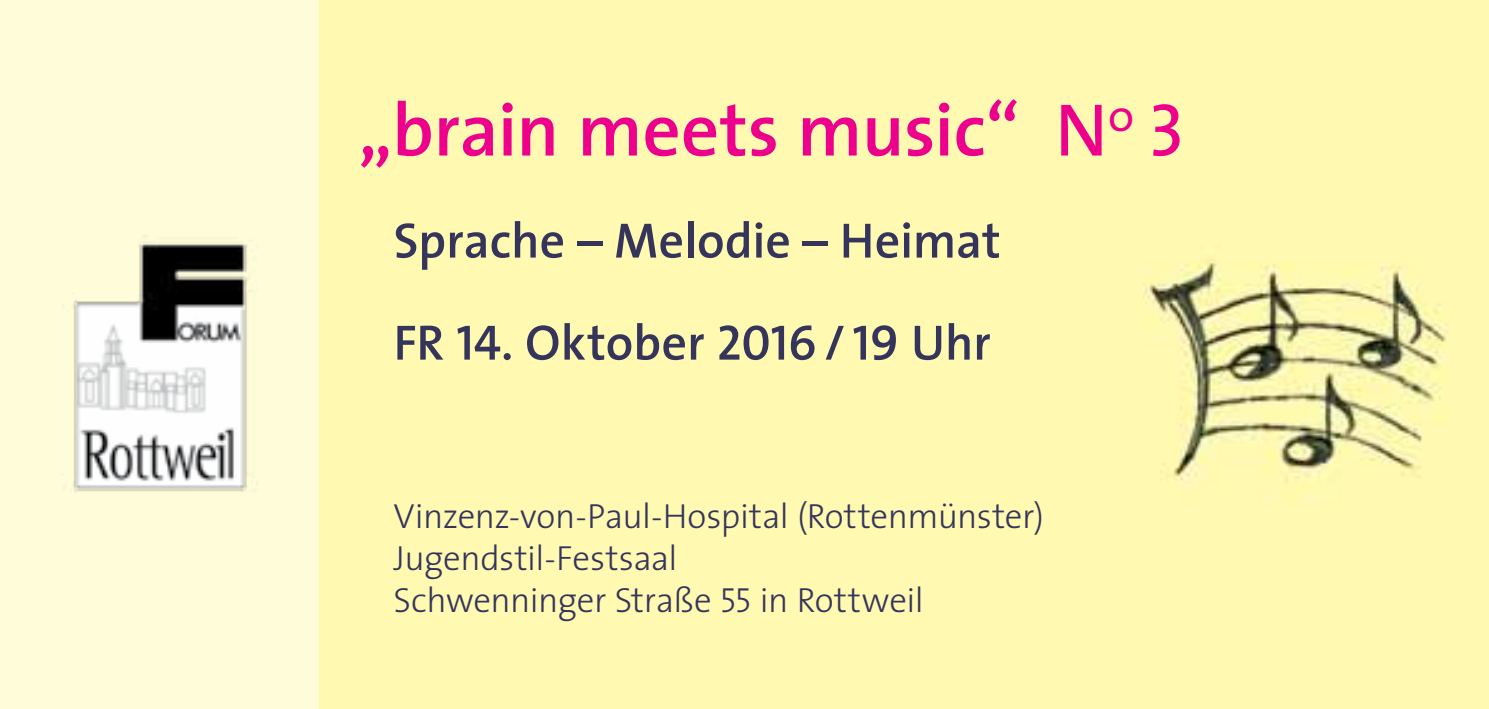
<style>
.page{position:relative;width:1489px;height:709px;background:#fff}
.page>*{position:absolute;margin:0;border:0;box-sizing:border-box;transform-origin:0 0}
.t1{font:600 75px "The Sans";letter-spacing:-.005em;color:#ec008c}
.t2{font:600 50px/102px "The Sans";color:#35355c}
.t3{font:300 35px/42px "The Sans";letter-spacing:-.015em;color:#35355c}
.s1{font-weight:400}
.s2{font-family:"The Sans Regular Caps";font-weight:400}
.s3{font-family:"The Sans Semi Bold Caps";font-weight:400}
.s4{font-family:"The Sans Light Caps";font-weight:400}
</style>
<div class="page">
<div style="left:0;top:0;width:319px;height:709px;background:#fffcd9"></div>
<div style="left:319px;top:0;width:1169px;height:709px;background:#fff9b2"></div>
<img style="left:73px;top:242px;width:175px;height:250px">
<img style="left:1143px;top:263px;width:304px;height:220px">
<h1 class="t1" style="left:358px;top:68px;width:829px">„brain meets music“ <span class="s1">N</span><sup>0</sup> <span class="s2">3</span></h1>
<h2 class="t2" style="left:393px;top:188px;width:609px">Sprache – Melodie – Heimat<br>FR <span class="s3">14.</span> Oktober <span class="s3">2016 / 19</span> Uhr</h2>
<p class="t3" style="left:393px;top:493px;width:652px">Vinzenz-von-Paul-Hospital (Rottenmünster)<br>Jugendstil-Festsaal<br>Schwenninger Straße <span class="s4">55</span> in Rottweil</p>
</div>
